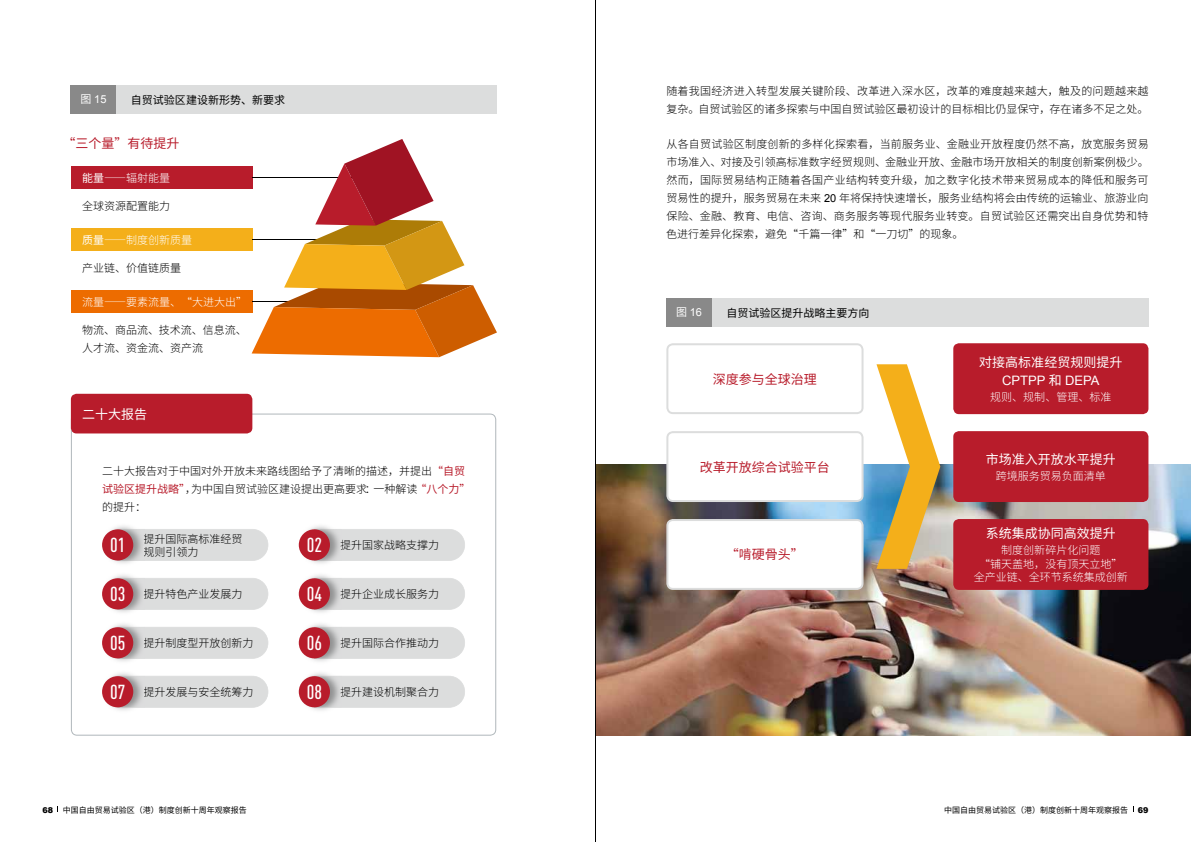
<style>
.page{position:relative;width:1191px;height:842px;background:#fff}
.page>*{position:absolute;margin:0;border:0;box-sizing:border-box;transform-origin:0 0}
.t1{font:500 20px "DIN Cond";color:#fff}
.t2{font:13px "Source Han Sans CN";color:#fff}
.t3{font:13px "Source Han Sans CN";color:#b81c2b}
.t4{font:13px "Arial";color:#fff}
.t5{font:300 11px/18px "Source Han Sans CN";color:#000}
.t6{font:300 11px/13.2px "Source Han Sans CN";color:#fff;text-align:center}
.t7{font:11px "Source Han Sans CN";color:#000}
.t8{font:11px "Arial";color:#fff}
.t9{font:8px "Source Han Sans CN";color:#000}
.s1{font-family:"Source Han Sans CN"}
.s2{font-weight:400}
.s3{font-weight:400;color:#b81c2b}
.s4{font-family:"DIN Cond";font-weight:500;font-size:20px;color:#fff}
.s5{font-family:"Arial";font-weight:400}
.s6{font-family:"Arial";font-weight:900}
</style>
<div class="page">
<img style="left:596px;top:465px;width:595px;height:271px">
<div style="left:666px;top:298px;width:482px;height:28px;background:#dcdddd"></div>
<div style="left:666px;top:298px;width:45px;height:28px;background:#898989"></div>
<svg style="left:666px;top:343px;width:197px;height:71px"></svg>
<svg style="left:666px;top:431px;width:197px;height:71px"></svg>
<svg style="left:666px;top:519px;width:197px;height:71px"></svg>
<div style="left:953px;top:343px;width:195px;height:71px;background:#b81c2b;border-radius:6px"></div>
<div style="left:953px;top:431px;width:195px;height:71px;background:#b81c2b;border-radius:6px"></div>
<div style="left:953px;top:519px;width:195px;height:71px;background:#b81c2b;border-radius:6px"></div>
<svg style="left:876px;top:364px;width:64px;height:205px"></svg>
<div style="left:71px;top:85px;width:425px;height:28px;background:#dcdddd"></div>
<div style="left:71px;top:85px;width:45px;height:28px;background:#898989"></div>
<div style="left:71px;top:166px;width:181px;height:23px;background:#b81c2b"></div>
<div style="left:71px;top:228px;width:181px;height:23px;background:#f4af1a"></div>
<div style="left:71px;top:290px;width:181px;height:23px;background:#ed6c00"></div>
<svg style="left:71px;top:414px;width:425px;height:322px"></svg>
<div style="left:71px;top:394px;width:181px;height:39px;background:#b81c2b;border-radius:6px"></div>
<img style="left:102px;top:523px;width:43px;height:43px">
<svg style="left:117px;top:529px;width:151px;height:32px;background:#d9d9da"></svg>
<div style="left:102px;top:529px;width:31px;height:31px;background:#b81c2b;border-radius:50%"></div>
<img style="left:298px;top:523px;width:44px;height:43px">
<svg style="left:314px;top:529px;width:151px;height:32px;background:#d9dada"></svg>
<div style="left:299px;top:529px;width:31px;height:31px;background:#b81c2b;border-radius:50%"></div>
<img style="left:102px;top:572px;width:43px;height:43px">
<svg style="left:117px;top:578px;width:151px;height:32px;background:#d9dada"></svg>
<div style="left:102px;top:578px;width:31px;height:31px;background:#b81c2b;border-radius:50%"></div>
<img style="left:298px;top:572px;width:44px;height:43px">
<svg style="left:314px;top:578px;width:151px;height:32px;background:#d9dada"></svg>
<div style="left:299px;top:578px;width:31px;height:31px;background:#b81c2b;border-radius:50%"></div>
<img style="left:102px;top:621px;width:43px;height:43px">
<svg style="left:117px;top:627px;width:151px;height:32px;background:#d9dada"></svg>
<div style="left:102px;top:627px;width:31px;height:31px;background:#b81c2b;border-radius:50%"></div>
<img style="left:298px;top:621px;width:44px;height:43px">
<svg style="left:314px;top:627px;width:151px;height:32px;background:#d9dada"></svg>
<div style="left:299px;top:627px;width:31px;height:31px;background:#b81c2b;border-radius:50%"></div>
<img style="left:102px;top:670px;width:43px;height:43px">
<svg style="left:117px;top:676px;width:151px;height:32px;background:#d9dada"></svg>
<div style="left:102px;top:676px;width:31px;height:31px;background:#b81c2b;border-radius:50%"></div>
<img style="left:298px;top:670px;width:44px;height:43px">
<svg style="left:314px;top:676px;width:151px;height:32px;background:#d9dada"></svg>
<div style="left:299px;top:676px;width:31px;height:31px;background:#b81c2b;border-radius:50%"></div>
<svg style="left:252px;top:139px;width:245px;height:218px"></svg>
<hr style="left:595px;top:0;width:1px;height:842px;background:#000">
<p class="t8" style="left:81px;top:92px;width:27px"><span class="s1">图</span> 15</p>
<p class="t7" style="left:131px;top:94px;width:156px">自贸试验区建设新形势、新要求</p>
<p class="t3" style="left:62px;top:135px;width:118px">“三个量”有待提升</p>
<p class="t6" style="left:82px;top:171px;width:89px"><span class="s2">能量</span>――辐射能量</p>
<p class="t5" style="left:82px;top:197px;width:89px">全球资源配置能力</p>
<p class="t6" style="left:82px;top:233px;width:111px"><span class="s2">质量</span>――制度创新质量</p>
<p class="t5" style="left:82px;top:259px;width:100px">产业链、价值链质量</p>
<p class="t6" style="left:82px;top:295px;width:166px">流量――要素流量、“大进大出”</p>
<p class="t5" style="left:82px;top:321px;width:166px">物流、商品流、技术流、信息流、人才流、资金流、资产流</p>
<p class="t2" style="left:82px;top:406px;width:66px">二十大报告</p>
<p class="t5" style="left:102px;top:462px;width:370px">二十大报告对于中国对外开放未来路线图给予了清晰的描述，并提出<span class="s3">“自贸试验区提升战略”</span>，为中国自贸试验区建设提出更高要求：一种解读<span class="s3">“八个力”</span>的提升：</p>
<p class="t5" style="left:143px;top:532px;width:100px;line-height:13.2px">提升国际高标准经贸规则引领力</p>
<h1 class="t1" style="left:110px;top:533px;width:17px">01</h1>
<p class="t5" style="left:307px;top:536px;width:134px"><span class="s4">02</span> 提升国家战略支撑力</p>
<p class="t5" style="left:110px;top:585px;width:134px"><span class="s4">03</span> 提升特色产业发展力</p>
<p class="t5" style="left:307px;top:585px;width:134px"><span class="s4">04</span> 提升企业成长服务力</p>
<p class="t5" style="left:110px;top:634px;width:145px"><span class="s4">05</span> 提升制度型开放创新力</p>
<p class="t5" style="left:307px;top:634px;width:134px"><span class="s4">06</span> 提升国际合作推动力</p>
<p class="t5" style="left:110px;top:683px;width:145px"><span class="s4">07</span> 提升发展与安全统筹力</p>
<p class="t5" style="left:307px;top:683px;width:134px"><span class="s4">08</span> 提升建设机制聚合力</p>
<p class="t5" style="left:666px;top:82px;width:484px">随着我国经济进入转型发展关键阶段、改革进入深水区，改革的难度越来越大，触及的问题越来越复杂。自贸试验区的诸多探索与中国自贸试验区最初设计的目标相比仍显保守，存在诸多不足之处。</p>
<p class="t5" style="left:666px;top:135px;width:484px;text-align:justify">从各自贸试验区制度创新的多样化探索看，当前服务业、金融业开放程度仍然不高，放宽服务贸易市场准入、对接及引领高标准数字经贸规则、金融业开放、金融市场开放相关的制度创新案例极少。然而，国际贸易结构正随着各国产业结构转变升级，加之数字化技术带来贸易成本的降低和服务可贸易性的提升，服务贸易在未来 <span class="s5">20</span> 年将保持快速增长，服务业结构将会由传统的运输业、旅游业向保险、金融、教育、电信、咨询、商务服务等现代服务业转变。自贸试验区还需突出自身优势和特色进行差异化探索，避免“千篇一律”和“一刀切”的现象。</p>
<p class="t8" style="left:676px;top:304px;width:27px"><span class="s1">图</span> 16</p>
<p class="t7" style="left:726px;top:307px;width:144px">自贸试验区提升战略主要方向</p>
<p class="t3" style="left:713px;top:372px;width:105px">深度参与全球治理</p>
<p class="t3" style="left:700px;top:459px;width:131px">改革开放综合试验平台</p>
<p class="t3" style="left:726px;top:547px;width:79px">“啃硬骨头”</p>
<p class="t2" style="left:979px;top:355px;width:144px">对接高标准经贸规则提升</p>
<p class="t4" style="left:1002px;top:372px;width:99px">CPTPP <span class="s1">和</span> DEPA</p>
<p class="t6" style="left:990px;top:390px;width:122px">规则、规制、管理、标准</p>
<p class="t2" style="left:985px;top:451px;width:131px">市场准入开放水平提升</p>
<p class="t6" style="left:995px;top:469px;width:111px">跨境服务贸易负面清单</p>
<p class="t2" style="left:985px;top:526px;width:131px">系统集成协同高效提升</p>
<p class="t6" style="left:973px;top:544px;width:155px">制度创新碎片化问题<br>“铺天盖地，没有顶天立地”全产业链、全环节系统集成创新</p>
<p class="t9" style="left:43px;top:805px;width:206px"><span class="s6">68</span> 中国自由贸易试验区（港）制度创新十周年观察报告</p>
<p class="t9" style="left:944px;top:805px;width:206px">中国自由贸易试验区（港）制度创新十周年观察报告 <span class="s6">69</span></p>
</div>
